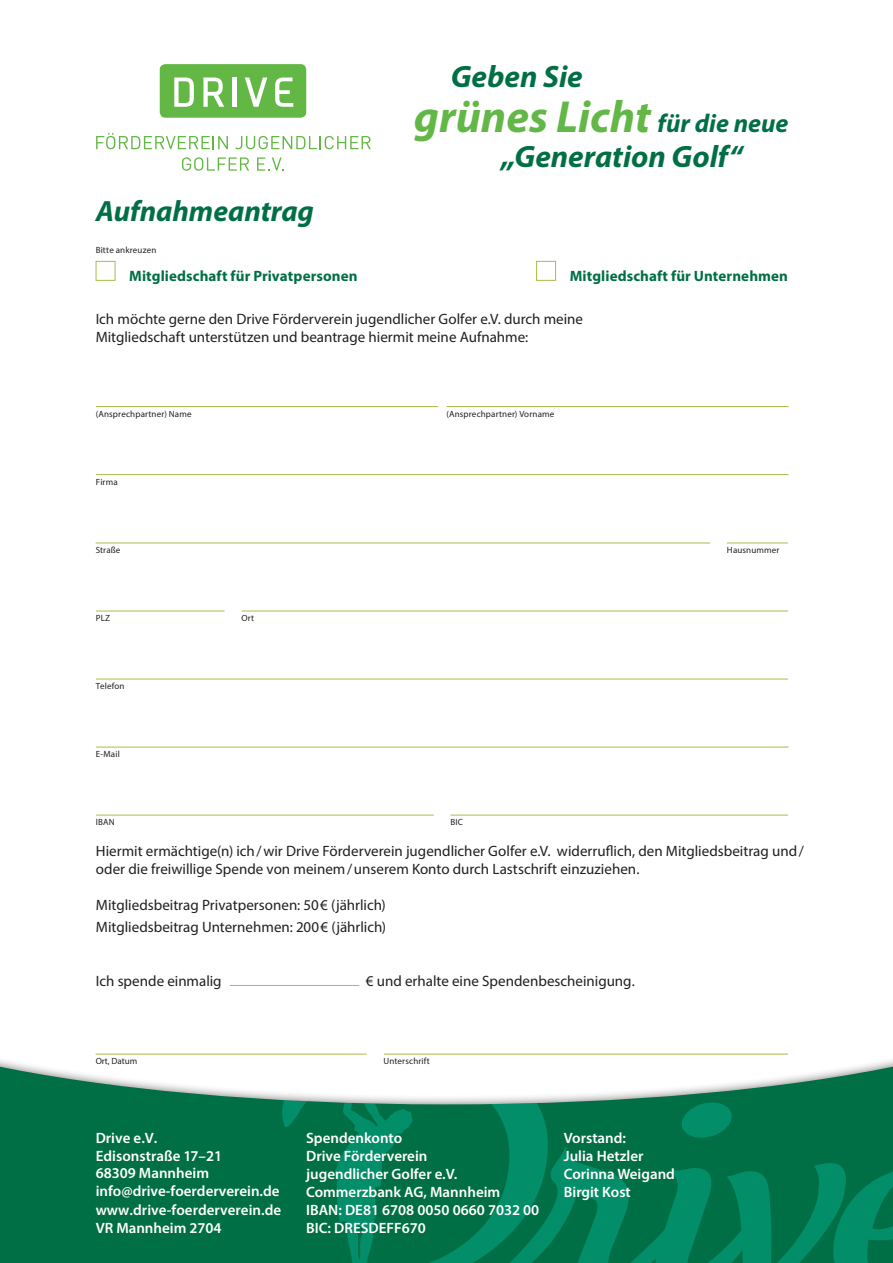
<style>
.page{position:relative;width:893px;height:1263px;background:#fff}
.page>*{position:absolute;margin:0;border:0;box-sizing:border-box;transform-origin:0 0}
.t1{font:italic 700 45.15px "Myriad Pro";color:#62b746}
.t2{font:italic 700 30.9px "Myriad Pro";color:#016f45}
.t3{font:italic 700 29.4px "Myriad Pro";letter-spacing:-.005em;color:#016f45}
.t4{font:15px/18px "Myriad Pro";color:#231f20}
.t5{font:600 15px/18px "Myriad Pro";color:#fff}
.t6{font:700 15px "Myriad Pro";letter-spacing:.005em;color:#016f45}
.t7{font:9px "Myriad Pro";letter-spacing:.015em;color:#231f20}
.s1{font-size:25.8px;color:#016f45}
</style>
<div class="page">
<hr style="left:96px;top:679px;width:692px;height:1px;background:#a5be4a">
<hr style="left:96px;top:747px;width:693px;height:1px;background:#a5be4a">
<hr style="left:96px;top:815px;width:338px;height:1px;background:#a5be4a">
<hr style="left:450px;top:815px;width:338px;height:1px;background:#a5be4a">
<hr style="left:96px;top:474px;width:693px;height:1px;background:#a5be4a">
<hr style="left:96px;top:406px;width:342px;height:1px;background:#a5be4a">
<hr style="left:446px;top:406px;width:343px;height:1px;background:#a5be4a">
<hr style="left:96px;top:543px;width:614px;height:1px;background:#a5be4a">
<hr style="left:727px;top:543px;width:61px;height:1px;background:#a5be4a">
<hr style="left:96px;top:611px;width:129px;height:1px;background:#a5be4a">
<hr style="left:242px;top:611px;width:546px;height:1px;background:#a5be4a">
<svg style="left:0;top:1064px;width:893px;height:199px;fill:#016f45"></svg>
<svg style="left:282px;top:1067px;width:268px;height:196px;fill:#016f45"></svg>
<svg style="left:680px;top:1100px;width:54px;height:40px;background:#01825a"></svg>
<svg style="left:510px;top:1146px;width:383px;height:117px;background:#017c54"></svg>
<div style="left:96px;top:261px;width:19px;height:20px;border:1px solid #a5be4a"></div>
<div style="left:536px;top:261px;width:20px;height:20px;border:1px solid #a5be4a"></div>
<hr style="left:96px;top:1054px;width:271px;height:1px;background:#a5be4a">
<hr style="left:384px;top:1054px;width:404px;height:1px;background:#a5be4a">
<hr style="left:230px;top:985px;width:129px;height:1px;background:#a5be4a">
<div style="left:160px;top:64px;width:146px;height:54px;background:#63b745;border-radius:6px"></div>
<svg style="left:96px;top:133px;width:132px;height:16px"></svg>
<svg style="left:235px;top:136px;width:136px;height:13px"></svg>
<svg style="left:182px;top:157px;width:67px;height:14px"></svg>
<svg style="left:257px;top:157px;width:27px;height:14px"></svg>
<svg style="left:174px;top:77px;width:20px;height:30px"></svg>
<svg style="left:203px;top:77px;width:21px;height:30px"></svg>
<div style="left:232px;top:77px;width:5px;height:30px;background:#fff"></div>
<svg style="left:245px;top:77px;width:22px;height:30px"></svg>
<svg style="left:275px;top:77px;width:18px;height:30px"></svg>
<h2 class="t2" style="left:451px;top:56px;width:134px">Geben Sie</h2>
<h1 class="t1" style="left:414px;top:87px;width:376px">grünes Licht <span class="s1">für die neue</span></h1>
<h3 class="t3" style="left:96px;top:192px;width:220px">Aufnahmeantrag</h3>
<p class="t7" style="left:96px;top:244px;width:62px">Bitte ankreuzen</p>
<h2 class="t2" style="left:501px;top:137px;width:243px">„Generation Golf“</h2>
<p class="t6" style="left:129px;top:266px;width:230px">Mitgliedschaft für Privatpersonen</p>
<p class="t6" style="left:570px;top:266px;width:220px">Mitgliedschaft für Unternehmen</p>
<p class="t4" style="left:96px;top:310px;width:489px">Ich möchte gerne den Drive Förderverein jugendlicher Golfer e.V. durch meine<br>Mitgliedschaft unterstützen und beantrage hiermit meine Aufnahme:</p>
<p class="t7" style="left:96px;top:408px;width:97px">(Ansprechpartner) Name</p>
<p class="t7" style="left:446px;top:408px;width:109px">(Ansprechpartner) Vorname</p>
<p class="t7" style="left:96px;top:476px;width:23px">Firma</p>
<p class="t7" style="left:96px;top:544px;width:26px">Straße</p>
<p class="t7" style="left:727px;top:544px;width:54px">Hausnummer</p>
<p class="t7" style="left:96px;top:612px;width:16px">PLZ</p>
<p class="t7" style="left:241px;top:612px;width:14px">Ort</p>
<p class="t7" style="left:96px;top:680px;width:30px">Telefon</p>
<p class="t7" style="left:96px;top:748px;width:25px">E-Mail</p>
<p class="t7" style="left:96px;top:816px;width:20px">IBAN</p>
<p class="t7" style="left:450px;top:816px;width:14px">BIC</p>
<p class="t4" style="left:96px;top:841px;width:710px">Hiermit ermächtige(n) ich / wir Drive Förderverein jugendlicher Golfer e.V. widerruflich, den Mitgliedsbeitrag und / oder die freiwillige Spende von meinem / unserem Konto durch Lastschrift einzuziehen.</p>
<p class="t4" style="left:96px;top:893px;width:292px;line-height:22.5px">Mitgliedsbeitrag Privatpersonen: 50 € (jährlich)<br>Mitgliedsbeitrag Unternehmen: 200 € (jährlich)</p>
<p class="t4" style="left:96px;top:972px;width:127px">Ich spende einmalig</p>
<p class="t4" style="left:366px;top:972px;width:270px">€ und erhalte eine Spendenbescheinigung.</p>
<p class="t7" style="left:96px;top:1055px;width:43px">Ort, Datum</p>
<p class="t7" style="left:384px;top:1055px;width:48px">Unterschrift</p>
<p class="t5" style="left:96px;top:1128px;width:187px">Drive e.V.<br>Edisonstraße 17–21<br>68309 Mannheim info@drive-foerderverein.de www.drive-foerderverein.de<br>VR Mannheim 2704</p>
<p class="t5" style="left:306px;top:1128px;width:235px">Spendenkonto<br>Drive Förderverein<br>jugendlicher Golfer e.V.<br>Commerzbank AG, Mannheim<br>IBAN: DE81 6708 0050 0660 7032 00<br>BIC: DRESDEFF670</p>
<p class="t5" style="left:564px;top:1128px;width:113px">Vorstand:<br>Julia Hetzler<br>Corinna Weigand<br>Birgit Kost</p>
</div>
